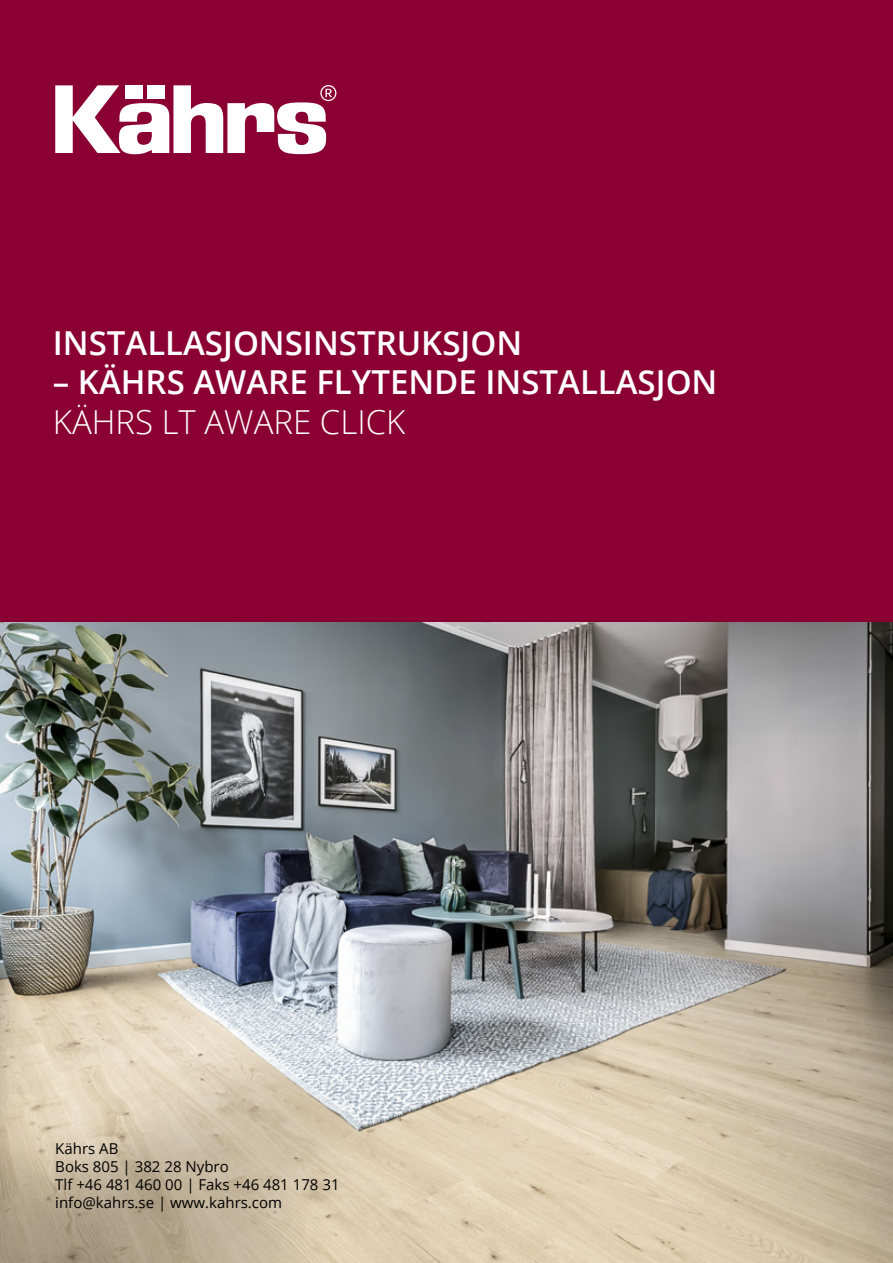
<style>
.page{position:relative;width:893px;height:1263px;background:#fff}
.page>*{position:absolute;margin:0;border:0;box-sizing:border-box;transform-origin:0 0}
.t1{font:600 33px "Open Sans";color:#fff}
.t2{font:300 33px "Open Sans";color:#fff}
.t3{font:15px/18px "Open Sans";color:#000}
</style>
<div class="page">
<div style="left:0;top:0;width:893px;height:623px;background:#8a0032"></div>
<svg style="left:55px;top:85px;width:281px;height:70px"></svg>
<img style="left:0;top:623px;width:893px;height:640px">
<h1 class="t1" style="left:53px;top:320px;width:471px">INSTALLASJONSINSTRUKSJON</h1>
<h1 class="t1" style="left:53px;top:360px;width:666px">– KÄHRS AWARE FLYTENDE INSTALLASJON</h1>
<h1 class="t2" style="left:53px;top:399px;width:354px">KÄHRS LT AWARE CLICK</h1>
<p class="t3" style="left:55px;top:1139px;width:286px">Kährs AB<br>Boks 805 | 382 28 Nybro<br>Tlf +46 481 460 00 | Faks +46 481 178 31 info@kahrs.se | www.kahrs.com</p>
</div>
